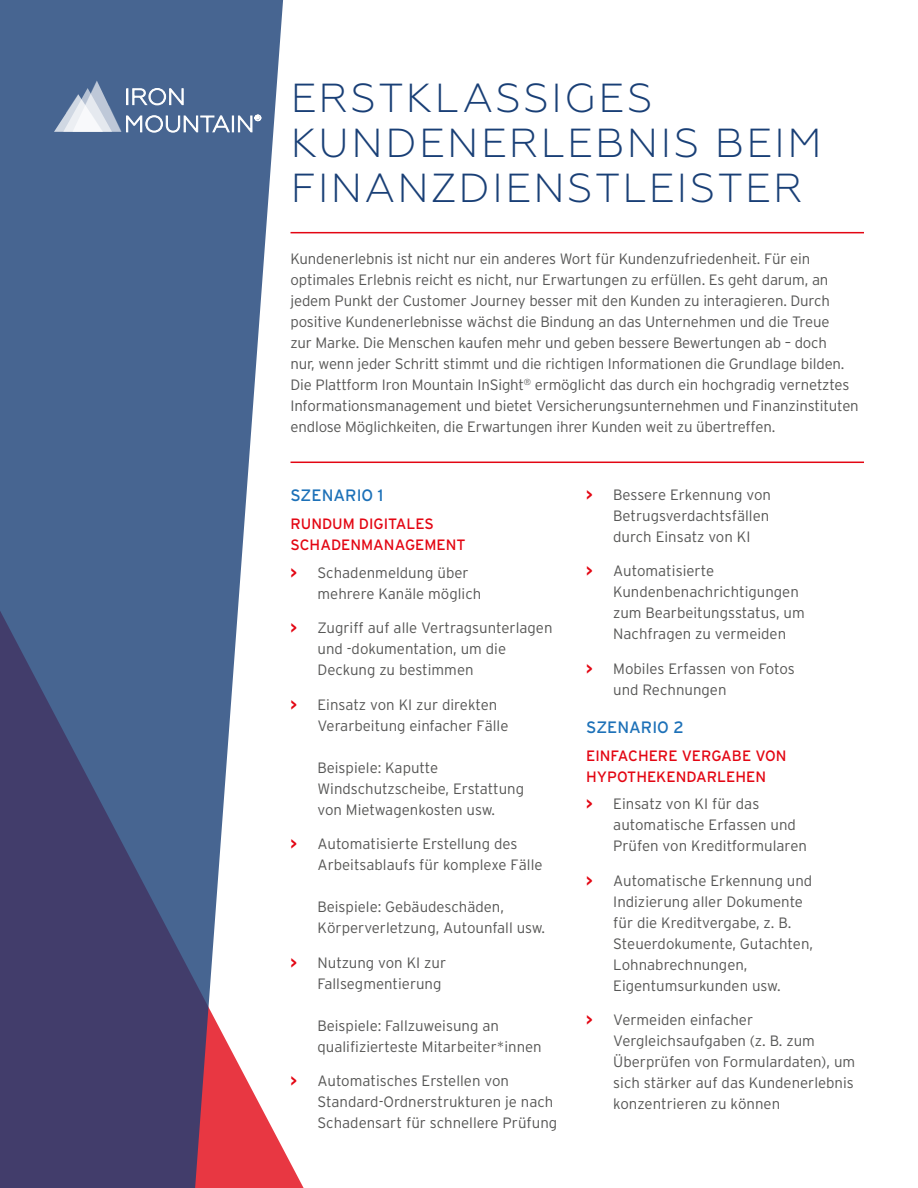
<style>
.page{position:relative;width:918px;height:1188px;background:#fff}
.page>*{position:absolute;margin:0;border:0;box-sizing:border-box;transform-origin:0 0}
.t1{font:300 40.5px/45px "Geometria";letter-spacing:.06em;color:#193f76}
.t2{font:16.5px "Interstate";color:#1d71b8}
.t3{font:300 15px/21px "Interstate";letter-spacing:-.01em;color:#575756}
.t4{font:15px/21px "Interstate";color:#e30613}
.s1{font-weight:700;color:#e30613}
</style>
<div class="page">
<svg style="left:0;top:0;width:284px;height:1188px;background:#636e94"></svg>
<hr style="left:291px;top:232px;width:573px;height:1px;background:#e30613">
<svg style="left:54px;top:81px;width:207px;height:51px;background:#738aab"></svg>
<hr style="left:291px;top:462px;width:573px;height:1px;background:#e30613">
<h1 class="t1" style="left:291px;top:75px;width:533px">ERSTKLASSIGES<br>KUNDENERLEBNIS BEIM<br>FINANZDIENSTLEISTER</h1>
<p class="t3" style="left:291px;top:248px;width:570px">Kundenerlebnis ist nicht nur ein anderes Wort für Kundenzufriedenheit. Für ein optimales Erlebnis reicht es nicht, nur Erwartungen zu erfüllen. Es geht darum, an jedem Punkt der Customer Journey besser mit den Kunden zu interagieren. Durch positive Kundenerlebnisse wächst die Bindung an das Unternehmen und die Treue<br>zur Marke. Die Menschen kaufen mehr und geben bessere Bewertungen ab – doch<br>nur, wenn jeder Schritt stimmt und die richtigen Informationen die Grundlage bilden.<br>Die Plattform Iron Mountain InSight<sup>®</sup> ermöglicht das durch ein hochgradig vernetztes Informationsmanagement und bietet Versicherungsunternehmen und Finanzinstituten endlose Möglichkeiten, die Erwartungen ihrer Kunden weit zu übertreffen.</p>
<p class="t2" style="left:291px;top:486px;width:94px">SZENARIO 1</p>
<p class="t4" style="left:291px;top:513px;width:177px">RUNDUM DIGITALES<br>SCHADENMANAGEMENT</p>
<p class="t3" style="left:318px;top:562px;width:165px;text-indent:-27px"><span class="s1">&gt;</span> Schadenmeldung über mehrere Kanäle möglich</p>
<p class="t3" style="left:318px;top:617px;width:237px;text-indent:-27px"><span class="s1">&gt;</span> Zugriff auf alle Vertragsunterlagen und -dokumentation, um die<br>Deckung zu bestimmen</p>
<p class="t3" style="left:318px;top:694px;width:192px;text-indent:-27px"><span class="s1">&gt;</span> Einsatz von KI zur direkten<br>Verarbeitung einfacher Fälle</p>
<p class="t3" style="left:318px;top:757px;width:208px">Beispiele: Kaputte<br>Windschutzscheibe, Erstattung von Mietwagenkosten usw.</p>
<p class="t3" style="left:318px;top:833px;width:227px;text-indent:-27px"><span class="s1">&gt;</span> Automatisierte Erstellung des<br>Arbeitsablaufs für komplexe Fälle</p>
<p class="t3" style="left:318px;top:896px;width:229px">Beispiele: Gebäudeschäden,<br>Körperverletzung, Autounfall usw.</p>
<p class="t3" style="left:318px;top:952px;width:130px;text-indent:-27px"><span class="s1">&gt;</span> Nutzung von KI zur<br>Fallsegmentierung</p>
<p class="t3" style="left:318px;top:1015px;width:226px">Beispiele: Fallzuweisung an qualifizierteste Mitarbeiter*innen</p>
<p class="t3" style="left:318px;top:1070px;width:241px;text-indent:-27px"><span class="s1">&gt;</span> Automatisches Erstellen von<br>Standard-Ordnerstrukturen je nach<br>Schadensart für schnellere Prüfung</p>
<p class="t3" style="left:613px;top:484px;width:159px;text-indent:-27px"><span class="s1">&gt;</span> Bessere Erkennung von<br>Betrugsverdachtsfällen durch Einsatz von KI</p>
<p class="t3" style="left:613px;top:560px;width:193px;text-indent:-27px"><span class="s1">&gt;</span> Automatisierte<br>Kundenbenachrichtigungen zum Bearbeitungsstatus, um<br>Nachfragen zu vermeiden</p>
<p class="t3" style="left:613px;top:658px;width:183px;text-indent:-27px"><span class="s1">&gt;</span> Mobiles Erfassen von Fotos und Rechnungen</p>
<p class="t2" style="left:586px;top:718px;width:99px">SZENARIO 2</p>
<p class="t4" style="left:586px;top:745px;width:202px">EINFACHERE VERGABE VON<br>HYPOTHEKENDARLEHEN</p>
<p class="t3" style="left:613px;top:793px;width:195px;text-indent:-27px"><span class="s1">&gt;</span> Einsatz von KI für das automatische Erfassen und<br>Prüfen von Kreditformularen</p>
<p class="t3" style="left:613px;top:870px;width:201px;text-indent:-27px"><span class="s1">&gt;</span> Automatische Erkennung und<br>Indizierung aller Dokumente für die Kreditvergabe, z. B.<br>Steuerdokumente, Gutachten,<br>Lohnabrechnungen,<br>Eigentumsurkunden usw.</p>
<p class="t3" style="left:613px;top:1009px;width:244px;text-indent:-27px"><span class="s1">&gt;</span> Vermeiden einfacher<br>Vergleichsaufgaben (z. B. zum<br>Überprüfen von Formulardaten), um sich stärker auf das Kundenerlebnis konzentrieren zu können</p>
</div>
